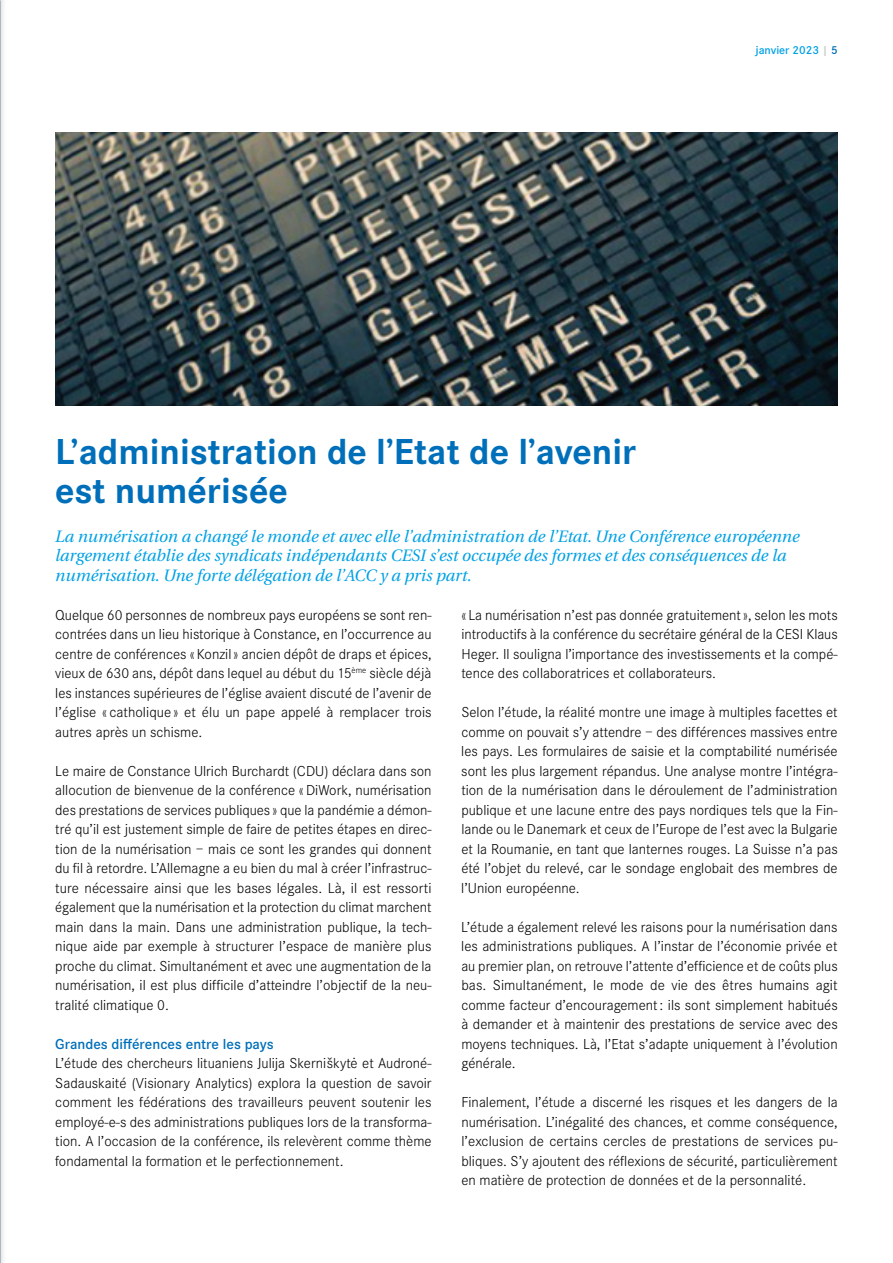
<style>
.page{position:relative;width:893px;height:1263px;background:#fff}
.page>*{position:absolute;margin:0;border:0;box-sizing:border-box;transform-origin:0 0}
.t1{font:700 37.5px/39px "Corporate S";color:#006fb9}
.t2{font:italic 16.5px/19.5px "Utopia";color:#00a1e5}
.t3{font:300 15px/19.5px "Corporate S";color:#000;text-align:justify}
.t4{font:600 15px "Corporate S";color:#006fb9}
.t5{font:600 12px "Corporate S";color:#00a1e5}
.s1{color:#c5c7c7}
.s2{color:#006fb9}
</style>
<div class="page">
<div style="left:0;top:0;width:7px;height:1263px;background:#f5f5f5"></div>
<img style="left:55px;top:132px;width:783px;height:273px">
<p class="t5" style="left:755px;top:42px;width:84px">janvier 2023 <span class="s1">|</span> <span class="s2">5</span></p>
<h1 class="t1" style="left:55px;top:432px;width:582px">L’administration de l’Etat de l’avenir est numérisée</h1>
<p class="t2" style="left:55px;top:526px;width:746px">La numérisation a changé le monde et avec elle l’administration de l’Etat. Une Conférence européenne largement établie des syndicats indépendants CESI s’est occupée des formes et des conséquences de la numérisation. Une forte délégation de l’ACC y a pris part.</p>
<p class="t3" style="left:55px;top:605px;width:378px">Quelque 60 personnes de nombreux pays européens se sont ren&shy;contrées dans un lieu historique à Constance, en l’occurrence au centre de conférences «Konzil» ancien dépôt de draps et épices, vieux de 630 ans, dépôt dans lequel au début du 15<sup>ème</sup> siècle déjà les instances supérieures de l’église avaient discuté de l’avenir de l’église « catholique » et élu un pape appelé à remplacer trois autres après un schisme.</p>
<p class="t3" style="left:55px;top:761px;width:378px">Le maire de Constance Ulrich Burchardt (CDU) déclara dans son allocution de bienvenue de la conférence «DiWork, numérisation des prestations de services publiques » que la pandémie a démon&shy;tré qu’il est justement simple de faire de petites étapes en direc&shy;tion de la numérisation – mais ce sont les grandes qui donnent du fil à retordre. L’Allemagne a eu bien du mal à créer l’infrastruc&shy;ture nécessaire ainsi que les bases légales. Là, il est ressorti également que la numérisation et la protection du climat marchent main dans la main. Dans une administration publique, la tech&shy;nique aide par exemple à structurer l’espace de manière plus proche du climat. Simultanément et avec une augmentation de la numérisation, il est plus difficile d’atteindre l’objectif de la neu&shy;tralité climatique 0.</p>
<p class="t4" style="left:55px;top:1033px;width:220px">Grandes différences entre les pays</p>
<p class="t3" style="left:55px;top:1054px;width:378px">L’étude des chercheurs lituaniens Julija Skerniˇskyte˙ et Audroné-Sadauskaité (Visionary Analytics) explora la question de savoir comment les fédérations des travailleurs peuvent soutenir les employé-e-s des administrations publiques lors de la transforma&shy;tion. A l’occasion de la conférence, ils relevèrent comme thème fondamental la formation et le perfectionnement.</p>
<p class="t3" style="left:461px;top:605px;width:378px">« La numérisation n’est pas donnée gratuitement», selon les mots introductifs à la conférence du secrétaire général de la CESI Klaus Heger. Il souligna l’importance des investissements et la compé&shy;tence des collaboratrices et collaborateurs.</p>
<p class="t3" style="left:461px;top:703px;width:378px">Selon l’étude, la réalité montre une image à multiples facettes et comme on pouvait s’y attendre – des différences massives entre les pays. Les formulaires de saisie et la comptabilité numérisée sont les plus largement répandus. Une analyse montre l’intégra&shy;tion de la numérisation dans le déroulement de l’administration publique et une lacune entre des pays nordiques tels que la Fin&shy;lande ou le Danemark et ceux de l’Europe de l’est avec la Bulgarie et la Roumanie, en tant que lanternes rouges. La Suisse n’a pas été l’objet du relevé, car le sondage englobait des membres de l’Union européenne.</p>
<p class="t3" style="left:461px;top:917px;width:378px">L’étude a également relevé les raisons pour la numérisation dans les administrations publiques. A l’instar de l’économie privée et au premier plan, on retrouve l’attente d’efficience et de coûts plus bas. Simultanément, le mode de vie des êtres humains agit comme facteur d’encouragement: ils sont simplement habitués à demander et à maintenir des prestations de service avec des moyens techniques. Là, l’Etat s’adapte uniquement à l’évolution générale.</p>
<p class="t3" style="left:461px;top:1093px;width:378px">Finalement, l’étude a discerné les risques et les dangers de la numérisation. L’inégalité des chances, et comme conséquence, l’exclusion de certains cercles de prestations de services pu&shy;bliques. S’y ajoutent des réflexions de sécurité, particulièrement en matière de protection de données et de la personnalité.</p>
</div>
